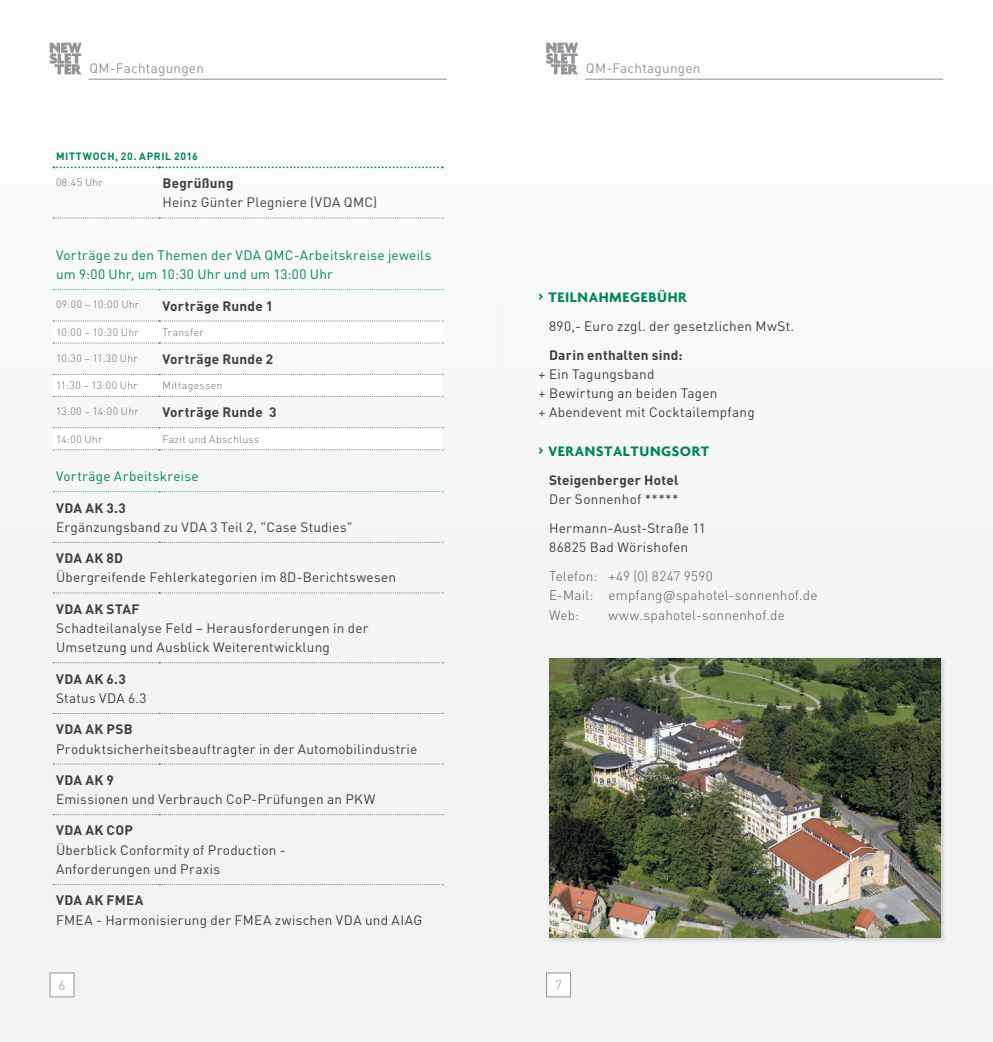
<style>
.page{position:relative;width:993px;height:1042px;background:#fff}
.page>*{position:absolute;margin:0;border:0;box-sizing:border-box;transform-origin:0 0}
.t1{font:700 14.88px "Agenda";letter-spacing:.04em;color:#008753}
.t2{font:13.65px/19.2px "DIN Pro";letter-spacing:.02em;color:#3e3e3f}
.t3{font:700 13.65px "DIN Pro";letter-spacing:.02em;color:#3e3e3f}
.t4{font:13.65px/19.2px "DIN Pro";letter-spacing:.02em;color:#008753}
.t5{font:300 13.65px/19.2px "DIN Pro";letter-spacing:.015em;color:#57585a}
.t6{font:13.65px "DIN Pro";letter-spacing:.015em;color:#939598}
.t7{font:300 13.65px "DIN Pro";color:#939598}
.t8{font:300 10.5px "DIN Pro";letter-spacing:.025em;color:#6c6d70}
.t9{font:700 10.5px "DIN Pro";letter-spacing:.06em;color:#008753}
.s1{font-family:"DIN Pro"}
</style>
<div class="page">
<div style="left:0;top:0;width:496px;height:1042px;background:#f2f3f4"></div>
<div style="left:496px;top:0;width:496px;height:1042px;background:#f2f3f4"></div>
<hr style="left:88px;top:79px;width:358px;height:1px;background:#939598">
<svg style="left:50px;top:43px;width:32px;height:31px"></svg>
<div style="left:50px;top:973px;width:24px;height:24px;background:#fff"></div>
<div style="left:50px;top:972px;width:24px;height:25px;border:1px solid #939598"></div>
<div style="left:546px;top:973px;width:24px;height:24px;background:#fff"></div>
<div style="left:546px;top:972px;width:24px;height:25px;border:1px solid #939598"></div>
<hr style="left:584px;top:79px;width:359px;height:1px;background:#939598">
<svg style="left:546px;top:43px;width:32px;height:31px"></svg>
<svg style="left:52px;top:321px;width:390px;height:129px"></svg>
<svg style="left:53px;top:218px;width:390px;height:1px"></svg>
<svg style="left:53px;top:320px;width:390px;height:1px"></svg>
<svg style="left:53px;top:343px;width:390px;height:1px"></svg>
<svg style="left:53px;top:374px;width:390px;height:1px"></svg>
<svg style="left:53px;top:396px;width:390px;height:1px"></svg>
<svg style="left:53px;top:427px;width:390px;height:1px"></svg>
<svg style="left:53px;top:542px;width:390px;height:1px"></svg>
<svg style="left:53px;top:449px;width:390px;height:1px"></svg>
<svg style="left:53px;top:592px;width:390px;height:1px"></svg>
<svg style="left:53px;top:662px;width:390px;height:1px"></svg>
<svg style="left:53px;top:713px;width:390px;height:1px"></svg>
<svg style="left:53px;top:763px;width:390px;height:1px"></svg>
<svg style="left:53px;top:814px;width:390px;height:1px"></svg>
<svg style="left:53px;top:884px;width:390px;height:1px"></svg>
<svg style="left:53px;top:166px;width:390px;height:2px"></svg>
<svg style="left:53px;top:289px;width:390px;height:1px"></svg>
<svg style="left:53px;top:491px;width:390px;height:1px"></svg>
<div style="left:547px;top:656px;width:399px;height:288px;background:#231f20;opacity:.2"></div>
<img style="left:549px;top:658px;width:391px;height:279px">
<p class="t6" style="left:89px;top:59px;width:116px">QM-Fachtagungen</p>
<p class="t9" style="left:56px;top:149px;width:143px">MITTWOCH, 20. APRIL 2016</p>
<p class="t8" style="left:56px;top:175px;width:48px">08:45 Uhr</p>
<p class="t3" style="left:162px;top:174px;width:72px">Begrüßung</p>
<p class="t2" style="left:162px;top:192px;width:216px">Heinz Günter Plegniere (VDA QMC)</p>
<p class="t4" style="left:56px;top:245px;width:377px">Vorträge zu den Themen der VDA QMC-Arbeitskreise jeweils um 9:00 Uhr, um 10:30 Uhr und um 13:00 Uhr</p>
<p class="t8" style="left:56px;top:297px;width:85px">09:00 – 10:00 Uhr</p>
<p class="t3" style="left:162px;top:296px;width:112px">Vorträge Runde 1</p>
<p class="t8" style="left:56px;top:325px;width:84px">10:00 – 10:30 Uhr</p>
<p class="t8" style="left:162px;top:325px;width:43px">Transfer</p>
<p class="t8" style="left:56px;top:351px;width:83px">10:30 – 11:30 Uhr</p>
<p class="t3" style="left:162px;top:350px;width:112px">Vorträge Runde 2</p>
<p class="t8" style="left:56px;top:378px;width:83px">11:30 – 13:00 Uhr</p>
<p class="t8" style="left:162px;top:378px;width:61px">Mittagessen</p>
<p class="t8" style="left:56px;top:404px;width:84px">13:00 – 14:00 Uhr</p>
<p class="t3" style="left:162px;top:403px;width:115px">Vorträge Runde 3</p>
<p class="t8" style="left:56px;top:432px;width:48px">14:00 Uhr</p>
<p class="t8" style="left:162px;top:432px;width:98px">Fazit und Abschluss</p>
<p class="t4" style="left:56px;top:466px;width:144px">Vorträge Arbeitskreise</p>
<p class="t3" style="left:56px;top:498px;width:71px">VDA AK 3.3</p>
<p class="t2" style="left:56px;top:517px;width:298px">Ergänzungsband zu VDA 3 Teil 2, "Case Studies"</p>
<p class="t3" style="left:56px;top:549px;width:69px">VDA AK 8D</p>
<p class="t2" style="left:56px;top:567px;width:341px">Übergreifende Fehlerkategorien im 8D-Berichtswesen</p>
<p class="t3" style="left:56px;top:599px;width:85px">VDA AK STAF</p>
<p class="t2" style="left:56px;top:618px;width:314px">Schadteilanalyse Feld – Herausforderungen in der<br>Umsetzung und Ausblick Weiterentwicklung</p>
<p class="t3" style="left:56px;top:669px;width:71px">VDA AK 6.3</p>
<p class="t2" style="left:56px;top:688px;width:92px">Status VDA 6.3</p>
<p class="t3" style="left:56px;top:720px;width:78px">VDA AK PSB</p>
<p class="t2" style="left:56px;top:738px;width:363px">Produktsicherheitsbeauftragter in der Automobilindustrie</p>
<p class="t3" style="left:56px;top:770px;width:59px">VDA AK 9</p>
<p class="t2" style="left:56px;top:789px;width:321px">Emissionen und Verbrauch CoP-Prüfungen an PKW</p>
<p class="t3" style="left:56px;top:821px;width:78px">VDA AK COP</p>
<p class="t2" style="left:56px;top:839px;width:231px">Überblick Conformity of Production -<br>Anforderungen und Praxis</p>
<p class="t3" style="left:56px;top:891px;width:89px">VDA AK FMEA</p>
<p class="t2" style="left:56px;top:909px;width:367px">FMEA - Harmonisierung der FMEA zwischen VDA und AIAG</p>
<p class="t6" style="left:585px;top:59px;width:116px">QM-Fachtagungen</p>
<p class="t1" style="left:538px;top:288px;width:150px"><span class="s1">›</span> TEILNAHMEGEBÜHR</p>
<p class="t2" style="left:549px;top:316px;width:247px">890,- Euro zzgl. der gesetzlichen MwSt.</p>
<p class="t3" style="left:549px;top:345px;width:135px">Darin enthalten sind:</p>
<p class="t2" style="left:538px;top:364px;width:218px">+ Ein Tagungsband<br>+ Bewirtung an beiden Tagen<br>+ Abendevent mit Cocktailempfang</p>
<p class="t1" style="left:538px;top:442px;width:172px"><span class="s1">›</span> VERANSTALTUNGSORT</p>
<p class="t3" style="left:549px;top:471px;width:131px">Steigenberger Hotel</p>
<p class="t2" style="left:549px;top:484px;width:158px;line-height:28.9px">Der Sonnenhof *****<br>Hermann-Aust-Straße 11</p>
<p class="t2" style="left:549px;top:537px;width:141px">86825 Bad Wörishofen</p>
<p class="t5" style="left:549px;top:566px;width:270px">Telefon: +49 (0) 8247 9590<br>E-Mail: empfang@spahotel-sonnenhof.de<br>Web:</p>
<p class="t5" style="left:608px;top:604px;width:178px">www.spahotel-sonnenhof.de</p>
<p class="t7" style="left:59px;top:976px;width:8px">6</p>
<p class="t7" style="left:555px;top:976px;width:8px">7</p>
</div>
